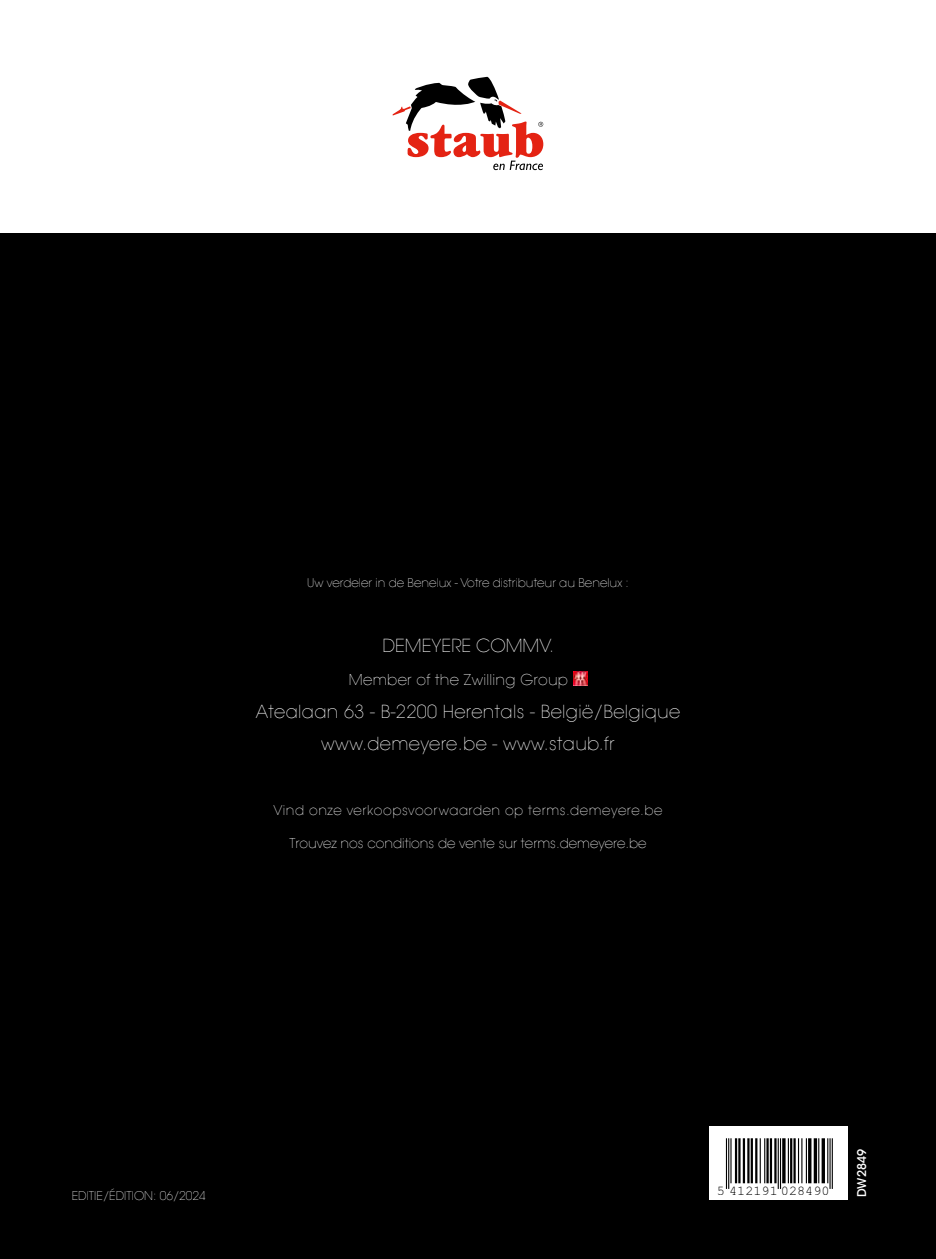
<style>
.page{position:relative;width:936px;height:1259px;background:#fff}
.page>*{position:absolute;margin:0;border:0;box-sizing:border-box;transform-origin:0 0}
.t1{font:200 18px/32.5px "ITC Avant Garde W1 G";letter-spacing:.02em;color:#fff;text-align:center}
.t2{font:200 18px "ITC Avant Garde W1 G";color:#fff}
.t3{font:200 15px "ITC Avant Garde W1 G";letter-spacing:.02em;color:#fff}
.t4{font:200 13.5px "ITC Avant Garde W1 G";color:#fff}
.t5{font:200 13.5px "ITC Avant Garde W1 G";letter-spacing:.025em;color:#fff}
.t6{font:13.5px "Arial";color:#000}
.t7{font:200 12px "ITC Avant Garde W1 G";color:#fff}
.t8{font:500 12px "ITC Avant Garde Std";color:#fff}
</style>
<div class="page">
<svg style="left:392px;top:77px;width:151px;height:93px"></svg>
<div style="left:0;top:234px;width:935px;height:1025px;background:#000"></div>
<svg style="left:709px;top:1126px;width:138px;height:73px;background:#e7e7e7"></svg>
<img style="left:573px;top:671px;width:14px;height:14px">
<hr style="left:725px;top:1138px;width:2px;height:51px;background:#000">
<hr style="left:728px;top:1138px;width:1px;height:51px;background:#000">
<hr style="left:730px;top:1138px;width:1px;height:45px;background:#000">
<hr style="left:734px;top:1138px;width:2px;height:45px;background:#000">
<hr style="left:736px;top:1138px;width:1px;height:45px;background:#000">
<hr style="left:738px;top:1138px;width:1px;height:45px;background:#000">
<hr style="left:739px;top:1138px;width:1px;height:45px;background:#000">
<hr style="left:742px;top:1138px;width:1px;height:45px;background:#000">
<hr style="left:743px;top:1138px;width:2px;height:45px;background:#000">
<hr style="left:747px;top:1138px;width:1px;height:45px;background:#000">
<hr style="left:748px;top:1138px;width:1px;height:45px;background:#000">
<hr style="left:750px;top:1138px;width:1px;height:45px;background:#000">
<hr style="left:751px;top:1138px;width:1px;height:45px;background:#000">
<hr style="left:755px;top:1138px;width:1px;height:45px;background:#000">
<hr style="left:756px;top:1138px;width:1px;height:45px;background:#000">
<hr style="left:759px;top:1138px;width:1px;height:45px;background:#000">
<hr style="left:764px;top:1138px;width:1px;height:45px;background:#000">
<hr style="left:766px;top:1138px;width:1px;height:45px;background:#000">
<hr style="left:767px;top:1138px;width:1px;height:45px;background:#000">
<hr style="left:769px;top:1138px;width:1px;height:45px;background:#000">
<hr style="left:770px;top:1138px;width:2px;height:45px;background:#000">
<hr style="left:774px;top:1138px;width:1px;height:45px;background:#000">
<hr style="left:775px;top:1138px;width:1px;height:45px;background:#000">
<hr style="left:777px;top:1138px;width:1px;height:51px;background:#000">
<hr style="left:779px;top:1138px;width:2px;height:51px;background:#000">
<hr style="left:782px;top:1138px;width:1px;height:45px;background:#000">
<hr style="left:783px;top:1138px;width:1px;height:45px;background:#000">
<hr style="left:784px;top:1138px;width:1px;height:45px;background:#000">
<hr style="left:787px;top:1138px;width:1px;height:45px;background:#000">
<hr style="left:790px;top:1138px;width:1px;height:45px;background:#000">
<hr style="left:791px;top:1138px;width:1px;height:45px;background:#000">
<hr style="left:793px;top:1138px;width:1px;height:45px;background:#000">
<hr style="left:794px;top:1138px;width:1px;height:45px;background:#000">
<hr style="left:797px;top:1138px;width:2px;height:45px;background:#000">
<hr style="left:801px;top:1138px;width:1px;height:45px;background:#000">
<hr style="left:805px;top:1138px;width:1px;height:45px;background:#000">
<hr style="left:808px;top:1138px;width:1px;height:45px;background:#000">
<hr style="left:809px;top:1138px;width:1px;height:45px;background:#000">
<hr style="left:810px;top:1138px;width:1px;height:45px;background:#000">
<hr style="left:813px;top:1138px;width:1px;height:45px;background:#000">
<hr style="left:814px;top:1138px;width:1px;height:45px;background:#000">
<hr style="left:815px;top:1138px;width:2px;height:45px;background:#000">
<hr style="left:818px;top:1138px;width:1px;height:45px;background:#000">
<hr style="left:821px;top:1138px;width:1px;height:45px;background:#000">
<hr style="left:822px;top:1138px;width:1px;height:45px;background:#000">
<hr style="left:823px;top:1138px;width:1px;height:45px;background:#000">
<hr style="left:827px;top:1138px;width:1px;height:45px;background:#000">
<hr style="left:829px;top:1138px;width:1px;height:51px;background:#000">
<hr style="left:831px;top:1138px;width:1px;height:51px;background:#000">
<p class="t7" style="left:307px;top:575px;width:323px">Uw verdeler in de Benelux - Votre distributeur au Benelux :</p>
<h1 class="t2" style="left:382px;top:634px;width:173px">DEMEYERE COMMV.</h1>
<p class="t3" style="left:349px;top:670px;width:221px">Member of the Zwilling Group</p>
<h1 class="t1" style="left:256px;top:695px;width:426px">Atealaan 63 - B-2200 Herentals - België/Belgique www.demeyere.be - www.staub.fr</h1>
<p class="t5" style="left:273px;top:802px;width:390px">Vind onze verkoopsvoorwaarden op terms.demeyere.be</p>
<p class="t4" style="left:289px;top:834px;width:358px">Trouvez nos conditions de vente sur terms.demeyere.be</p>
<p class="t7" style="left:72px;top:1187px;width:136px">EDITIE/ÉDITION: 06/2024</p>
<p class="t6" style="left:716px;top:1182px;width:114px">5 412191 028490</p>
<p class="t8" style="left:854px;top:1197px;width:50px;rotate:-90deg">DW2849</p>
</div>
